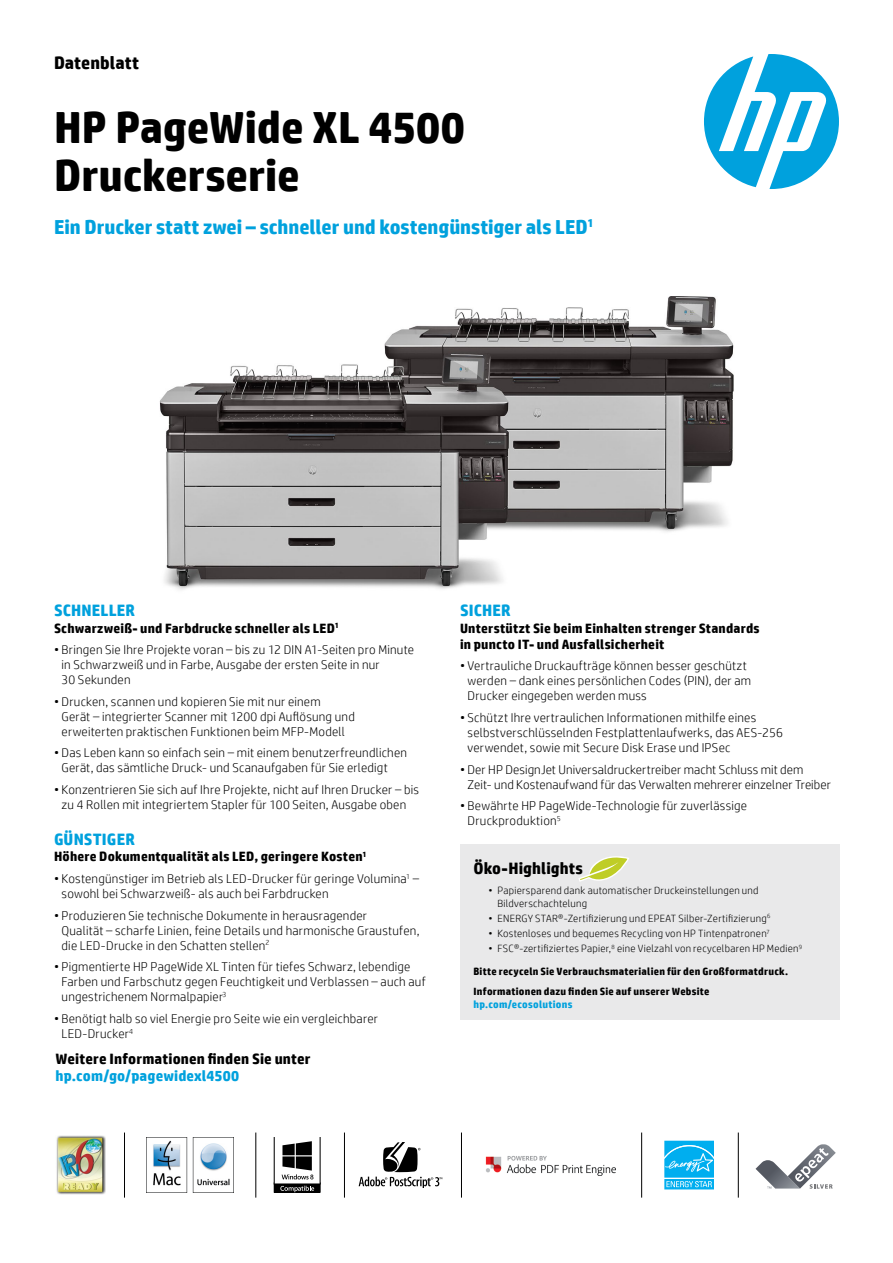
<style>
.page{position:relative;width:893px;height:1263px;background:#fff}
.page>*{position:absolute;margin:0;border:0;box-sizing:border-box;transform-origin:0 0}
.t1{font:700 45px/48px "HP Simplified";color:#000}
.t2{font:700 20.25px "HP Simplified";color:#00a1dd}
.t3{font:700 18px "HP Simplified";color:#000}
.t4{font:700 16.5px "HP Simplified";letter-spacing:.01em;color:#00a1dd}
.t5{font:700 16.5px "HP Simplified";letter-spacing:.01em;color:#000}
.t6{font:700 15px "HP Simplified";letter-spacing:.01em;color:#000}
.t7{font:700 15px "HP Simplified";letter-spacing:.01em;color:#00a1dd}
.t8{font:700 13.5px/16.2px "HP Simplified";letter-spacing:.015em;color:#000}
.t9{font:300 12.75px/15px "HP Simplified";letter-spacing:.015em;color:#000}
.t10{font:300 10.5px/12.6px "HP Simplified";letter-spacing:.025em;color:#000}
.t11{font:700 10.5px "HP Simplified";letter-spacing:.025em;color:#000}
.t12{font:700 10.5px "HP Simplified";letter-spacing:.025em;color:#00a1dd}
.s1{font-weight:700}
</style>
<div class="page">
<svg style="left:704px;top:54px;width:135px;height:135px"></svg>
<img style="left:159px;top:296px;width:575px;height:294px">
<div style="left:460px;top:844px;width:379px;height:176px;background:#e6e7e8"></div>
<svg style="left:578px;top:856px;width:51px;height:26px"></svg>
<img style="left:56px;top:1135px;width:49px;height:60px">
<img style="left:147px;top:1137px;width:87px;height:55px">
<hr style="left:124px;top:1132px;width:1px;height:65px;background:#000">
<svg style="left:274px;top:1137px;width:47px;height:56px"></svg>
<hr style="left:256px;top:1132px;width:1px;height:65px;background:#000">
<hr style="left:344px;top:1132px;width:1px;height:65px;background:#000">
<hr style="left:461px;top:1132px;width:1px;height:65px;background:#000">
<hr style="left:641px;top:1132px;width:1px;height:65px;background:#000">
<hr style="left:738px;top:1132px;width:1px;height:65px;background:#000">
<img style="left:485px;top:1156px;width:131px;height:20px">
<svg style="left:359px;top:1142px;width:83px;height:46px"></svg>
<div style="left:663px;top:1139px;width:52px;height:40px;background:#b2e6fa"></div>
<svg style="left:663px;top:1141px;width:52px;height:49px;background:#38bff2"></svg>
<svg style="left:755px;top:1144px;width:81px;height:44px"></svg>
<h3 class="t3" style="left:54px;top:51px;width:87px">Datenblatt</h3>
<h1 class="t1" style="left:54px;top:104px;width:413px">HP PageWide XL 4500<br>Druckerserie</h1>
<h2 class="t2" style="left:54px;top:214px;width:541px">Ein Drucker statt zwei – schneller und kostengünstiger als LED<sup>1</sup></h2>
<p class="t4" style="left:54px;top:600px;width:47px">Schnelle</p>
<p class="t4" style="left:126px;top:600px;width:11px">r</p>
<p class="t8" style="left:54px;top:620px;width:287px">Schwarzweiß- und Farbdrucke schneller als LED<sup>1</sup></p>
<p class="t9" style="left:62px;top:642px;width:354px;text-indent:-8px">• Bringen Sie Ihre Projekte voran – bis zu 12 DIN A1‑Seiten pro Minute in Schwarzweiß und in Farbe, Ausgabe der ersten Seite in nur<br>30 Sekunden</p>
<p class="t9" style="left:62px;top:693px;width:295px;text-indent:-8px">• Drucken, scannen und kopieren Sie mit nur einem<br>Gerät – integrierter Scanner mit 1200 dpi Auflösung und erweiterten praktischen Funktionen beim MFP-Modell</p>
<p class="t9" style="left:62px;top:745px;width:347px;text-indent:-8px">• Das Leben kann so einfach sein – mit einem benutzerfreundlichen<br>Gerät, das sämtliche Druck- und Scanaufgaben für Sie erledigt</p>
<p class="t9" style="left:54px;top:782px;width:367px;text-align:center">• Konzentrieren Sie sich auf Ihre Projekte, nicht auf Ihren Drucker – bis zu 4 Rollen mit integriertem Stapler für 100 Seiten, Ausgabe oben</p>
<p class="t4" style="left:54px;top:829px;width:82px">Günstiger</p>
<p class="t8" style="left:54px;top:849px;width:314px">Höhere Dokumentqualität als LED, geringere Kosten<sup>1</sup></p>
<p class="t9" style="left:62px;top:870px;width:359px;text-indent:-8px">• Kostengünstiger im Betrieb als LED-Drucker für geringe Volumina<sup>1</sup> – sowohl bei Schwarzweiß- als auch bei Farbdrucken</p>
<p class="t9" style="left:62px;top:907px;width:359px;text-indent:-8px">• Produzieren Sie technische Dokumente in herausragender<br>Qualität – scharfe Linien, feine Details und harmonische Graustufen, die LED-Drucke in den Schatten stellen<sup>2</sup></p>
<p class="t9" style="left:62px;top:959px;width:366px;text-indent:-8px">• Pigmentierte HP PageWide XL Tinten für tiefes Schwarz, lebendige<br>Farben und Farbschutz gegen Feuchtigkeit und Verblassen – auch auf ungestrichenem Normalpapier<sup>3</sup></p>
<p class="t9" style="left:62px;top:1011px;width:318px;text-indent:-8px">• Benötigt halb so viel Energie pro Seite wie ein vergleichbarer<br>LED-Drucker<sup>4</sup></p>
<p class="t6" style="left:55px;top:1049px;width:257px">Weitere Informationen finden Sie unter</p>
<p class="t7" style="left:55px;top:1065px;width:185px">hp.com/go/pagewidexl4500</p>
<p class="t4" style="left:460px;top:600px;width:52px">Sicher</p>
<p class="t8" style="left:460px;top:620px;width:301px">Unterstützt Sie beim Einhalten strenger Standards in puncto IT- und Ausfallsicherheit</p>
<p class="t9" style="left:468px;top:658px;width:285px;text-indent:-8px">• Vertrauliche Druckaufträge können besser geschützt werden – dank eines persönlichen Codes (PIN), der am<br>Drucker eingegeben werden muss</p>
<p class="t9" style="left:468px;top:710px;width:317px;text-indent:-8px">• Schützt Ihre vertraulichen Informationen mithilfe eines selbstverschlüsselnden Festplattenlaufwerks, das AES-256 verwendet, sowie mit Secure Disk Erase und IPSec</p>
<p class="t9" style="left:468px;top:761px;width:365px;text-indent:-8px">• Der HP DesignJet Universaldruckertreiber macht Schluss mit dem<br>Zeit- und Kostenaufwand für das Verwalten mehrerer einzelner Treiber</p>
<p class="t9" style="left:468px;top:798px;width:281px;text-indent:-8px">• Bewährte HP PageWide-Technologie für zuverlässige<br>Druckproduktion<sup>5</sup></p>
<p class="t5" style="left:473px;top:858px;width:111px">Öko-Highlights</p>
<p class="t10" style="left:497px;top:884px;width:263px;text-indent:-9px">• Papiersparend dank automatischer Druckeinstellungen und<br>Bildverschachtelung</p>
<p class="t10" style="left:488px;top:911px;width:283px">• ENERGY STAR®-Zertifizierung und EPEAT Silber-Zertifizierung<sup>6</sup></p>
<p class="t10" style="left:488px;top:927px;width:283px">• Kostenloses und bequemes Recycling von HP Tintenpatronen<sup>7</sup></p>
<p class="t10" style="left:473px;top:937px;width:330px;line-height:22.8px;text-indent:15px">• FSC®-zertifiziertes Papier,<sup>8</sup> eine Vielzahl von recycelbaren HP Medien<sup>9<br></sup><span class="s1">Bitte recyceln Sie Verbrauchsmaterialien für den Großformatdruck.</span></p>
<p class="t11" style="left:473px;top:985px;width:238px">Informationen dazu finden Sie auf unserer Website</p>
<p class="t12" style="left:473px;top:998px;width:101px">hp.com/ecosolutions</p>
</div>
